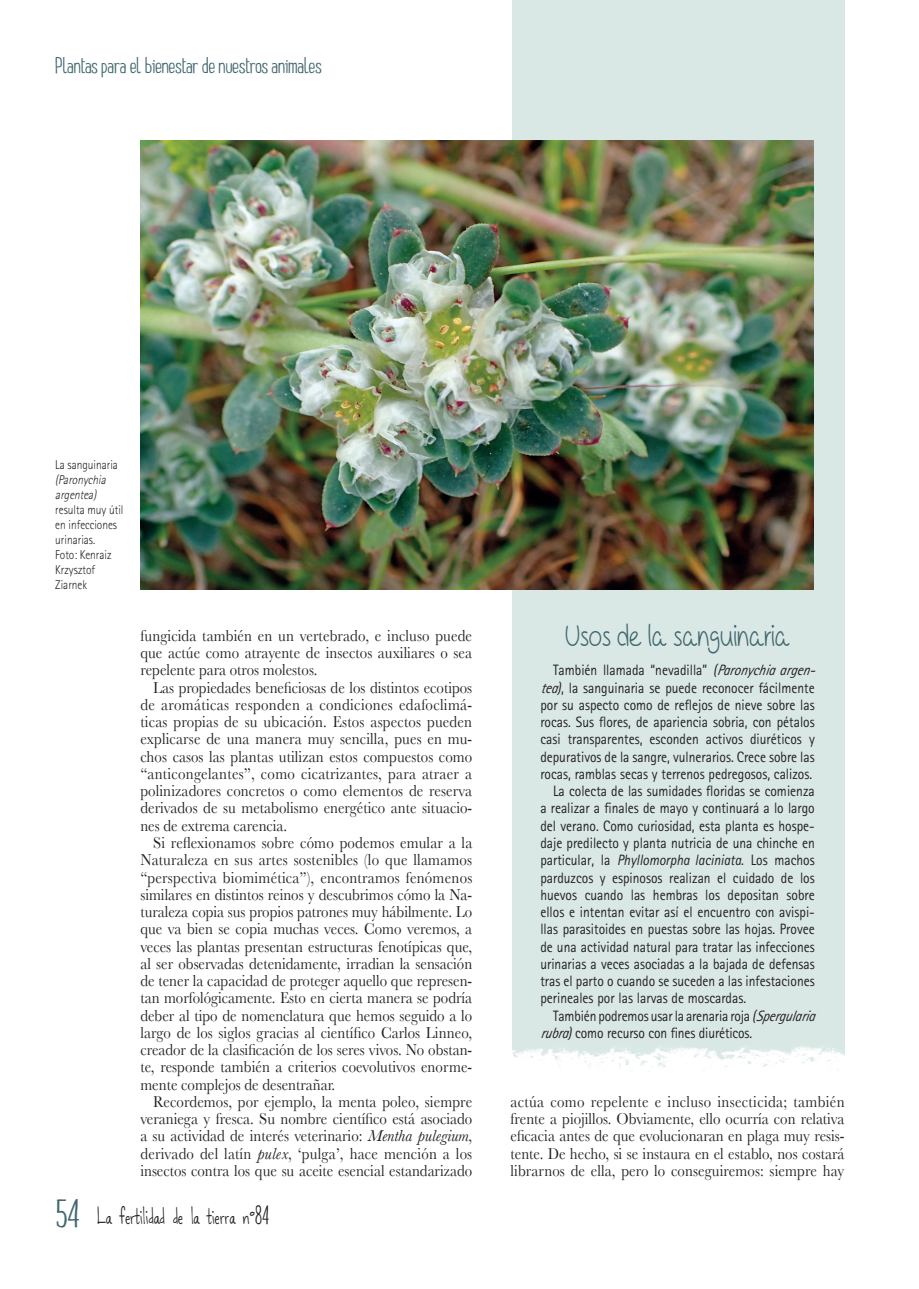
<style>
.page{position:relative;width:919px;height:1289px;background:#fff}
.page>*{position:absolute;margin:0;border:0;box-sizing:border-box;transform-origin:0 0}
.t1{font:45px "Pichi";color:#41666f;scale:.95 1}
.Título_Despiece{font:30px "For A Pessimist Im Pretty Optimistic";color:#41666f;scale:.85 1}
.Ladillo_1{font:25.5px "Pichi";letter-spacing:-.01em;color:#41666f}
.t2{font:18px "Dancinginthe Minefields";letter-spacing:.005em;color:#231f20;scale:.8 1}
.Texto_básico{font:16.5px/17.2px "Baskerville";color:#231f20;text-align:justify;scale:.9 1}
.Texto_básico-2{font:15px/17.2px "Rotis Sans Serif 55";color:#231f20;scale:.9 1}
.Pie_de_foto{font:300 12.75px/15px "Rotis Sans Serif 45";color:#231f20;scale:.89 1}
.s1{font-style:italic}
.s2{font-family:"Rotis Sans Serif 56";font-style:italic}
.s3{font-family:"Pichi";font-size:30px}
</style>
<div class="page">
<div style="left:512px;top:0;width:332px;height:1072px;background:#d9e8e5"></div>
<img style="left:140px;top:140px;width:673px;height:449px">
<p class="Ladillo_1" style="left:55px;top:47px;width:268px">Plantas para el bienestar de nuestros animales</p>
<p class="Pie_de_foto" style="left:55px;top:457px;width:78px">La sanguinaria <span class="s1">(Paronychia argentea) </span>resulta muy útil en infecciones urinarias.<br>Foto: Kenraiz<br>Krzysztof<br>Ziarnek</p>
<p class="Título_Despiece" style="left:565px;top:619px;width:266px">Usos de la sanguinaria</p>
<p class="Texto_básico-2" style="left:540px;top:661px;width:310px;text-indent:13px">También llamada “nevadilla” <span class="s1">(</span><span class="s2">Paronychia argen&shy;tea</span><span class="s1">)</span>, la sanguinaria se puede reconocer fácilmente por su aspecto como de reflejos de nieve sobre las rocas. Sus flores, de apariencia sobria, con pétalos casi transparentes, esconden activos diuréticos y depurativos de la sangre, vulnerarios. Crece sobre las rocas, ramblas secas y terrenos pedregosos, calizos.</p>
<p class="Texto_básico-2" style="left:540px;top:782px;width:306px;text-align:justify;text-indent:13px">La colecta de las sumidades floridas se comienza a realizar a finales de mayo y continuará a lo largo del verano. Como curiosidad, esta planta es hospe&shy;daje predilecto y planta nutricia de una chinche en particular, la <span class="s2">Phyllomorpha laciniata</span>. Los machos parduzcos y espinosos realizan el cuidado de los huevos cuando las hembras los depositan sobre ellos e intentan evitar así el encuentro con avispi&shy;llas parasitoides en puestas sobre las hojas. Provee de una actividad natural para tratar las infecciones urinarias a veces asociadas a la bajada de defensas tras el parto o cuando se suceden a las infestaciones perineales por las larvas de moscardas.</p>
<p class="Texto_básico-2" style="left:540px;top:1006px;width:310px;text-indent:13px">También podremos usar la arenaria roja <span class="s1">(</span><span class="s2">Spergularia rubra</span><span class="s1">)</span>como recurso con fines diuréticos.</p>
<p class="Texto_básico" style="left:140px;top:626px;width:370px">fungicida también en un vertebrado, e incluso puede que actúe como atrayente de insectos auxiliares o sea repelente para otros molestos.</p>
<p class="Texto_básico" style="left:140px;top:678px;width:370px;text-indent:13px">Las propiedades beneficiosas de los distintos ecotipos de aromáticas responden a condiciones edafoclimá&shy;ticas propias de su ubicación. Estos aspectos pueden explicarse de una manera muy sencilla, pues en mu&shy;chos casos las plantas utilizan estos compuestos como “anticongelantes”, como cicatrizantes, para atraer a polinizadores concretos o como elementos de reserva derivados de su metabolismo energético ante situacio&shy;nes de extrema carencia.</p>
<p class="Texto_básico" style="left:140px;top:833px;width:370px;text-indent:13px">Si reflexionamos sobre cómo podemos emular a la Naturaleza en sus artes sostenibles (lo que llamamos “perspectiva biomimética”), encontramos fenómenos similares en distintos reinos y descubrimos cómo la Na&shy;turaleza copia sus propios patrones muy hábilmente. Lo que va bien se copia muchas veces. Como veremos, a veces las plantas presentan estructuras fenotípicas que, al ser observadas detenidamente, irradian la sensación de tener la capacidad de proteger aquello que represen&shy;tan morfológicamente. Esto en cierta manera se podría deber al tipo de nomenclatura que hemos seguido a lo largo de los siglos gracias al científico Carlos Linneo, creador de la clasificación de los seres vivos. No obstan&shy;te, responde también a criterios coevolutivos enorme&shy;mente complejos de desentrañar.</p>
<p class="Texto_básico" style="left:140px;top:1092px;width:370px;text-indent:13px">Recordemos, por ejemplo, la menta poleo, siempre veraniega y fresca. Su nombre científico está asociado a su actividad de interés veterinario: <span class="s1">Mentha pulegium</span>, derivado del latín <span class="s1">pulex</span>, ‘pulga’, hace mención a los insectos contra los que su aceite esencial estandarizado</p>
<p class="Texto_básico" style="left:510px;top:1092px;width:372px">actúa como repelente e incluso insecticida; también frente a piojillos. Obviamente, ello ocurría con relativa eficacia antes de que evolucionaran en plaga muy resis&shy;tente. De hecho, si se instaura en el establo, nos costará librarnos de ella, pero lo conseguiremos: siempre hay</p>
<h1 class="t1" style="left:56px;top:1180px;width:26px">54</h1>
<p class="t2" style="left:97px;top:1207px;width:217px">La fertilidad de la tierra n˚<span class="s3">84</span></p>
</div>
